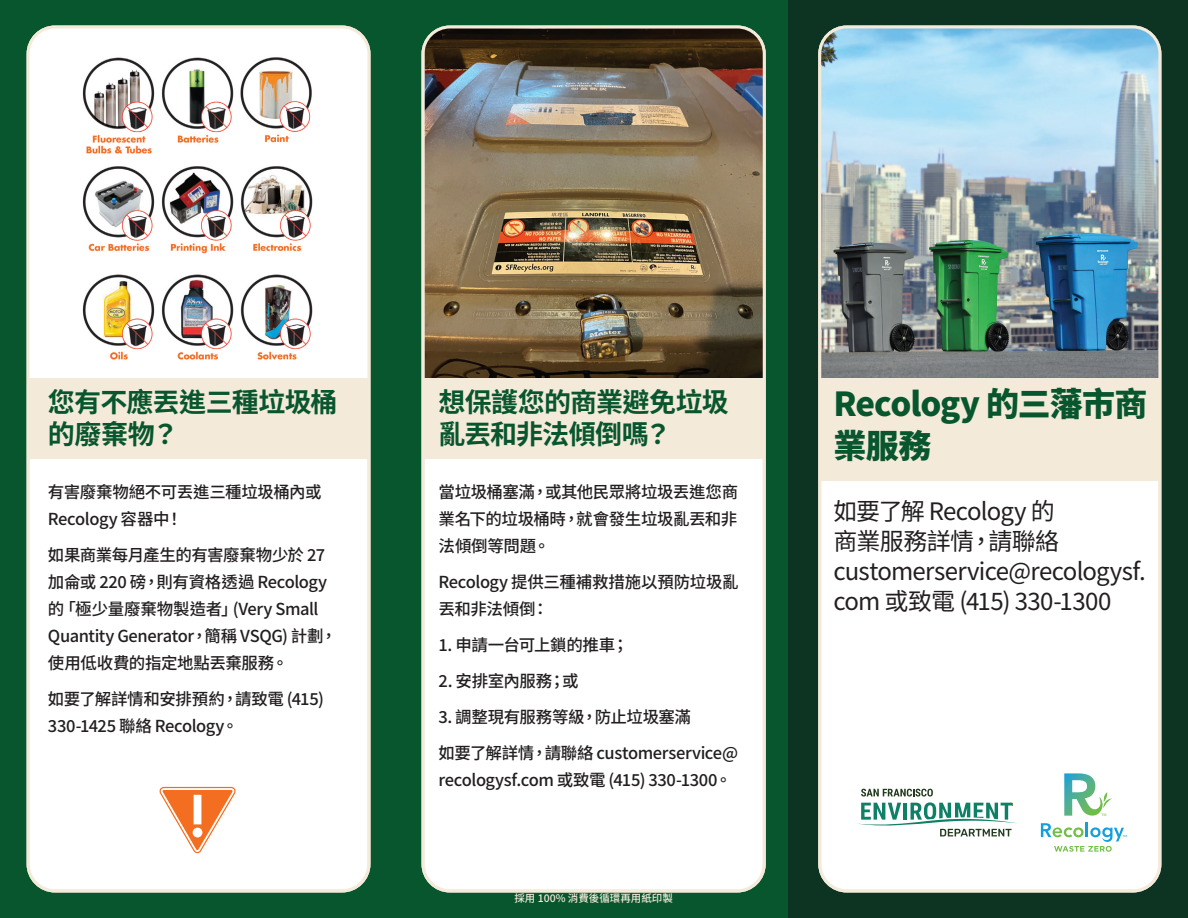
<style>
.page{position:relative;width:1188px;height:918px;background:#fff}
.page>*{position:absolute;margin:0;border:0;box-sizing:border-box;transform-origin:0 0}
.t1{font:900 33px/42px "Noto Sans TC";letter-spacing:-.03em;color:#08562e}
.t2{font:700 27px/32.4px "Noto Sans TC";letter-spacing:-.025em;color:#08562e}
.t3{font:24px/30px "Noto Sans TC";letter-spacing:-.03em;color:#231f20}
.t4{font:500 16.5px/27px "Noto Sans TC";letter-spacing:-.025em;color:#231f20}
.t5{font:500 10.5px "Noto Sans TC";color:#f4eada}
</style>
<div class="page">
<div style="left:787px;top:0;width:401px;height:918px;background:#0d3422"></div>
<div style="left:0;top:0;width:787px;height:918px;background:#08562e"></div>
<div style="left:423px;top:27px;width:341px;height:864px;background:#fff;border-radius:27px"></div>
<div style="left:28px;top:27px;width:341px;height:864px;background:#fff;border-radius:27px"></div>
<div style="left:423px;top:378px;width:341px;height:81px;background:#f4eada"></div>
<div style="left:28px;top:378px;width:341px;height:81px;background:#f4eada"></div>
<div style="left:820px;top:27px;width:340px;height:864px;background:#fff;border-radius:27px"></div>
<div style="left:820px;top:378px;width:341px;height:103px;background:#f4eada"></div>
<img style="left:822px;top:27px;width:339px;height:351px">
<img style="left:424px;top:27px;width:338px;height:351px">
<img style="left:82px;top:57px;width:231px;height:303px">
<svg style="left:857px;top:789px;width:160px;height:47px"></svg>
<svg style="left:1041px;top:822px;width:86px;height:30px"></svg>
<svg style="left:1064px;top:773px;width:48px;height:43px"></svg>
<div style="left:818px;top:26px;width:343px;height:866px;border:3px solid #f4eada;border-radius:27px"></div>
<div style="left:422px;top:26px;width:344px;height:866px;border:3px solid #f4eada;border-radius:27px"></div>
<div style="left:27px;top:26px;width:343px;height:866px;border:3px solid #f4eada;border-radius:27px"></div>
<svg style="left:159px;top:787px;width:77px;height:66px"></svg>
<h2 class="t2" style="left:48px;top:386px;width:291px">您有不應丟進三種垃圾桶的廢棄物？</h2>
<p class="t4" style="left:48px;top:479px;width:275px">有害廢棄物絕不可丟進三種垃圾桶內或<br>Recology 容器中！</p>
<p class="t4" style="left:48px;top:542px;width:291px">如果商業每月產生的有害廢棄物少於 27加侖或 220 磅，則有資格透過 Recology的「極少量廢棄物製造者」(Very Small<br>Quantity Generator，簡稱 VSQG) 計劃，使用低收費的指定地點丟棄服務。</p>
<p class="t4" style="left:48px;top:686px;width:277px">如要了解詳情和安排預約，請致電 (415)<br>330-1425 聯絡 Recology。</p>
<h2 class="t2" style="left:439px;top:386px;width:292px">想保護您的商業避免垃圾亂丟和非法傾倒嗎？</h2>
<p class="t4" style="left:439px;top:479px;width:301px;text-align:justify">當垃圾桶塞滿，或其他民眾將垃圾丟進您商業名下的垃圾桶時，就會發生垃圾亂丟和非法傾倒等問題。</p>
<p class="t4" style="left:439px;top:569px;width:302px">Recology 提供三種補救措施以預防垃圾亂丟和非法傾倒：</p>
<p class="t4" style="left:439px;top:632px;width:191px">1. 申請一台可上鎖的推車；</p>
<p class="t4" style="left:439px;top:668px;width:142px">2. 安排室內服務；或</p>
<p class="t4" style="left:439px;top:699px;width:301px;line-height:36px">3. 調整現有服務等級，防止垃圾塞滿<br>如要了解詳情，請聯絡 customerservice@</p>
<p class="t4" style="left:439px;top:767px;width:295px">recologysf.com 或致電 (415) 330-1300。</p>
<p class="t5" style="left:514px;top:892px;width:160px">採用 100% 消費後循環再用紙印製</p>
<h1 class="t1" style="left:833px;top:384px;width:316px">Recology 的三藩市商業服務</h1>
<h3 class="t3" style="left:833px;top:496px;width:314px">如要了解 Recology 的<br>商業服務詳情，請聯絡customerservice@recologysf. com 或致電 (415) 330-1300</h3>
</div>
